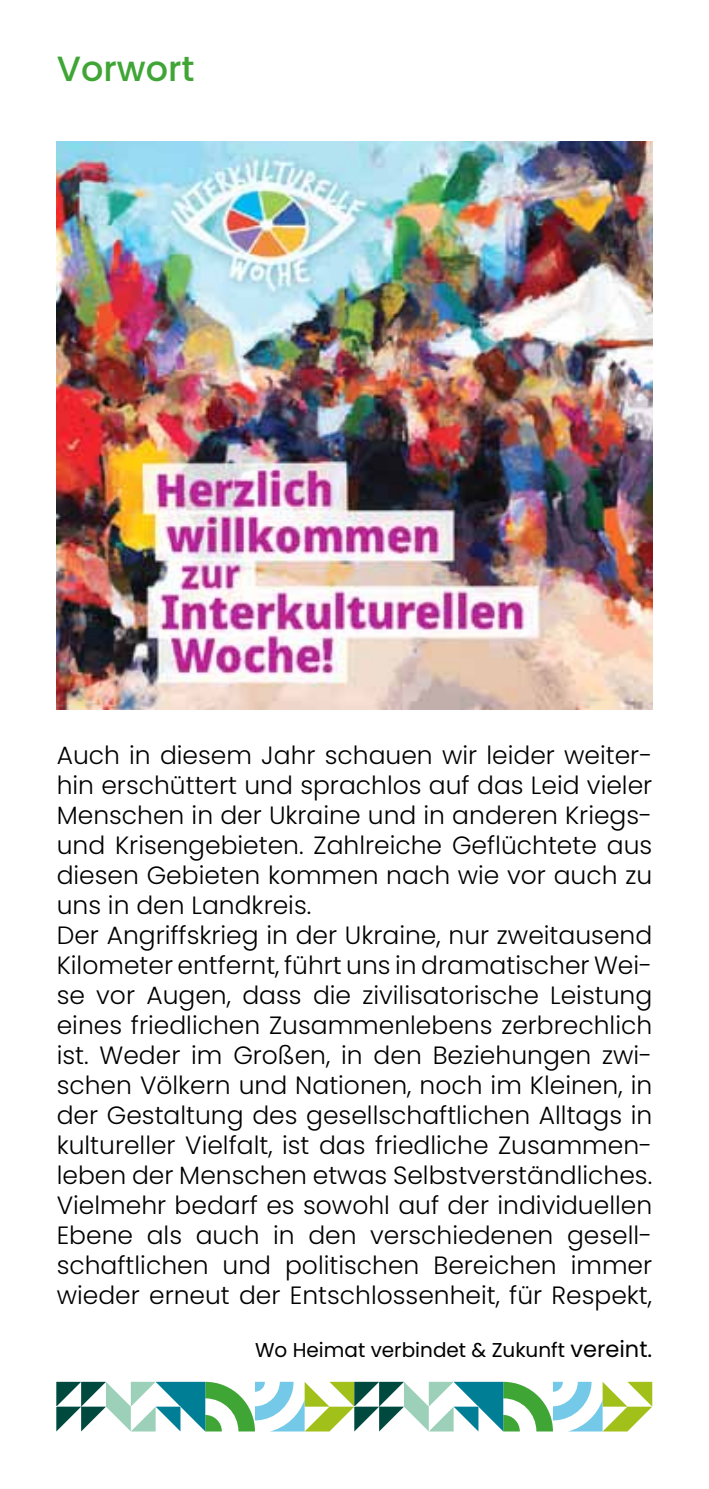
<style>
.page{position:relative;width:709px;height:1489px;background:#fff}
.page>*{position:absolute;margin:0;border:0;box-sizing:border-box;transform-origin:0 0}
.t1{font:500 35px "Poppins";color:#3fa535}
.t2{font:300 25px/30px "Poppins";color:#000}
.t3{font:20px "Poppins";color:#000}
.s1{font-size:22.5px}
</style>
<div class="page">
<svg style="left:56px;top:1381px;width:596px;height:50px"></svg>
<img style="left:57px;top:142px;width:595px;height:567px">
<h1 class="t1" style="left:57px;top:48px;width:139px">Vorwort</h1>
<p class="t2" style="left:57px;top:740px;width:597px">Auch in diesem Jahr schauen wir leider weiter&shy;hin erschüttert und sprachlos auf das Leid vieler Menschen in der Ukraine und in anderen Kriegs&shy;und Krisengebieten. Zahlreiche Geflüchtete aus diesen Gebieten kommen nach wie vor auch zu uns in den Landkreis.<br>Der Angriffskrieg in der Ukraine, nur zweitausend Kilometer entfernt, führt uns in dramatischer Wei&shy;se vor Augen, dass die zivilisatorische Leistung eines friedlichen Zusammenlebens zerbrechlich ist. Weder im Großen, in den Beziehungen zwi&shy;schen Völkern und Nationen, noch im Kleinen, in der Gestaltung des gesellschaftlichen Alltags in kultureller Vielfalt, ist das friedliche Zusammen&shy;leben der Menschen etwas Selbstverständliches.<br>Vielmehr bedarf es sowohl auf der individuellen Ebene als auch in den verschiedenen gesell&shy;schaftlichen und politischen Bereichen immer wieder erneut der Entschlossenheit, für Respekt,</p>
<p class="t3" style="left:255px;top:1338px;width:399px">Wo Heimat verbindet &amp; Zukunft <span class="s1">vereint.</span></p>
</div>
